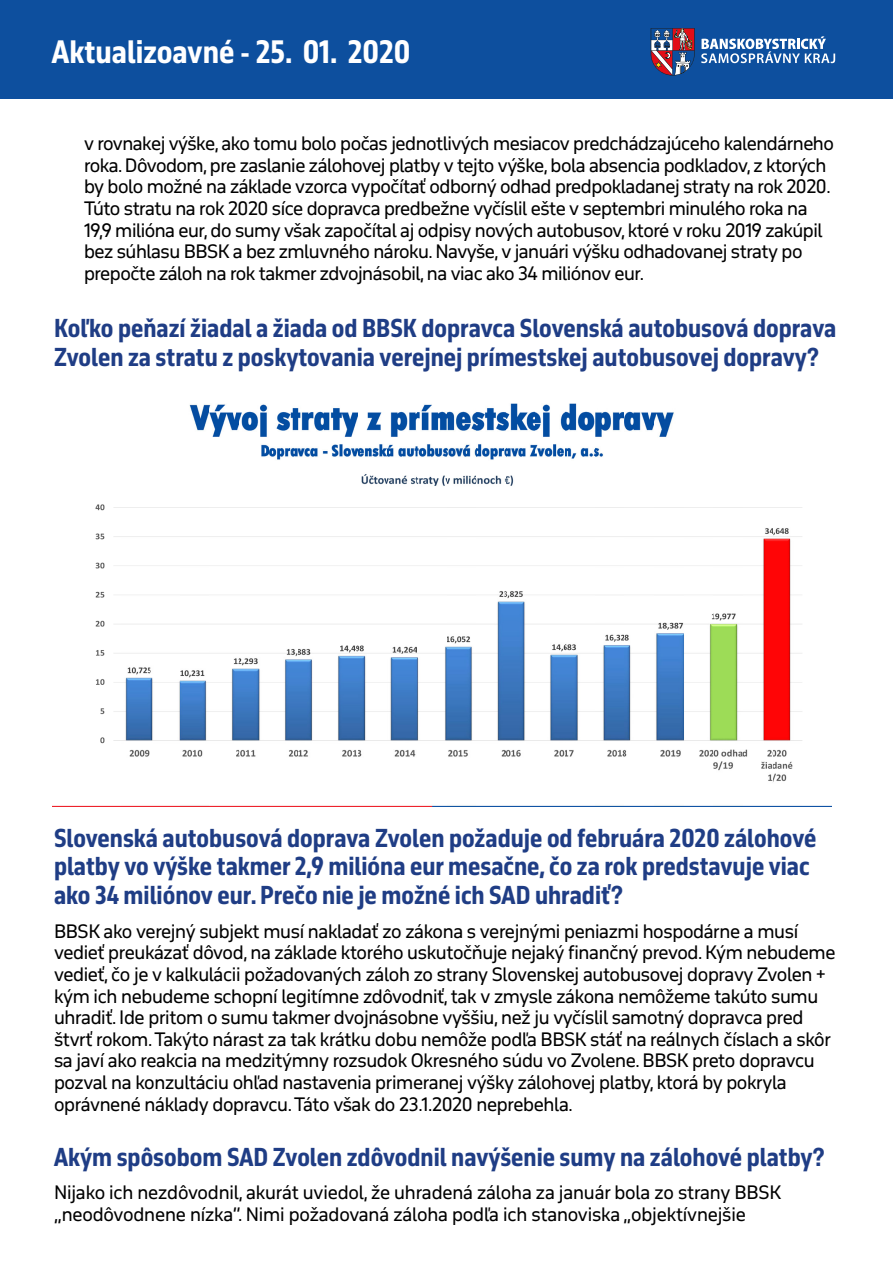
<style>
.page{position:relative;width:893px;height:1263px;background:#fff}
.page>*{position:absolute;margin:0;border:0;box-sizing:border-box;transform-origin:0 0}
.t1{font:30px "November Cond Pro Hea";color:#fff}
.t2{font:24px/28.8px "November Cond Pro Hea";color:#1f3d85}
.t3{font:18px/21.6px "November Pro";letter-spacing:-.025em;color:#000}
</style>
<div class="page">
<div style="left:0;top:0;width:893px;height:98px;background:#0d4f9e"></div>
<svg style="left:701px;top:36px;width:134px;height:27px"></svg>
<svg style="left:651px;top:29px;width:44px;height:47px"></svg>
<img style="left:52px;top:403px;width:779px;height:404px">
<h1 class="t1" style="left:52px;top:27px;width:360px">Aktualizoavné - 25. 01. 2020</h1>
<p class="t3" style="left:84px;top:132px;width:751px">v rovnakej výške, ako tomu bolo počas jednotlivých mesiacov predchádzajúceho kalendárneho roka. Dôvodom, pre zaslanie zálohovej platby v tejto výške, bola absencia podkladov, z ktorých by bolo možné na základe vzorca vypočítať odborný odhad predpokladanej straty na rok 2020.<br>Túto stratu na rok 2020 síce dopravca predbežne vyčíslil ešte v septembri minulého roka na 19,9 milióna eur, do sumy však započítal aj odpisy nových autobusov, ktoré v roku 2019 zakúpil bez súhlasu BBSK a bez zmluvného nároku. Navyše, v januári výšku odhadovanej straty po prepočte záloh na rok takmer zdvojnásobil, na viac ako 34 miliónov eur.</p>
<h2 class="t2" style="left:54px;top:312px;width:784px">Koľko peňazí žiadal a žiada od BBSK dopravca Slovenská autobusová doprava<br>Zvolen za stratu z poskytovania verejnej prímestskej autobusovej dopravy?</h2>
<h2 class="t2" style="left:54px;top:821px;width:764px">Slovenská autobusová doprava Zvolen požaduje od februára 2020 zálohové platby vo výške takmer 2,9 milióna eur mesačne, čo za rok predstavuje viac ako 34 miliónov eur. Prečo nie je možné ich SAD uhradiť?</h2>
<p class="t3" style="left:54px;top:919px;width:783px">BBSK ako verejný subjekt musí nakladať zo zákona s verejnými peniazmi hospodárne a musí vedieť preukázať dôvod, na základe ktorého uskutočňuje nejaký finančný prevod. Kým nebudeme vedieť, čo je v kalkulácii požadovaných záloh zo strany Slovenskej autobusovej dopravy Zvolen + kým ich nebudeme schopní legitímne zdôvodniť, tak v zmysle zákona nemôžeme takúto sumu uhradiť. Ide pritom o sumu takmer dvojnásobne vyššiu, než ju vyčíslil samotný dopravca pred štvrť rokom. Takýto nárast za tak krátku dobu nemôže podľa BBSK stáť na reálnych číslach a skôr sa javí ako reakcia na medzitýmny rozsudok Okresného súdu vo Zvolene. BBSK preto dopravcu pozval na konzultáciu ohľad nastavenia primeranej výšky zálohovej platby, ktorá by pokryla oprávnené náklady dopravcu. Táto však do 23.1.2020 neprebehla.</p>
<h2 class="t2" style="left:54px;top:1141px;width:772px">Akým spôsobom SAD Zvolen zdôvodnil navýšenie sumy na zálohové platby?</h2>
<p class="t3" style="left:54px;top:1181px;width:729px">Nijako ich nezdôvodnil, akurát uviedol, že uhradená záloha za január bola zo strany BBSK „neodôvodnene nízka“. Nimi požadovaná záloha podľa ich stanoviska „objektívnejšie</p>
</div>
